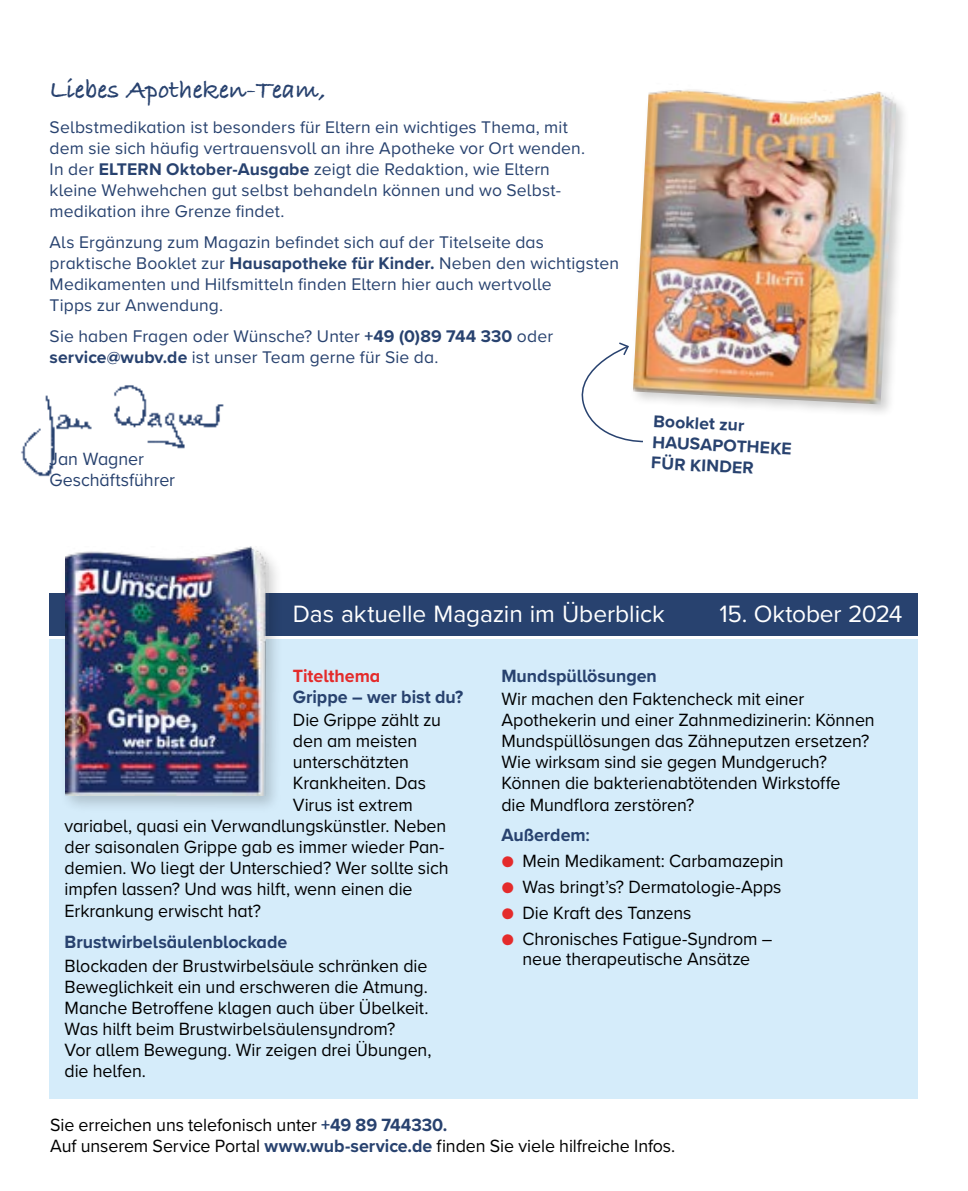
<style>
.page{position:relative;width:968px;height:1191px;background:#fff}
.page>*{position:absolute;margin:0;border:0;box-sizing:border-box;transform-origin:0 0}
.t1{font:700 26.25px "Bradley Hand ITCTT";color:#28426f}
.t2{font:24.5px "Proxima Nova";letter-spacing:-.005em;color:#fff}
.t3{font:18.38px/21px "Proxima Nova A";letter-spacing:-.005em;color:#000}
.t4{font:18.38px/21px "Proxima Nova";letter-spacing:-.005em;color:#000}
.t5{font:700 18.38px "Proxima Nova A";color:#28426f}
.t6{font:18.38px/21px "Proxima Nova A";letter-spacing:-.005em;color:#28426f}
.t7{font:700 18.38px "Proxima Nova A";letter-spacing:-.005em;color:#e42b2b}
.t8{font:17.5px/21px "Proxima Nova A";letter-spacing:.005em;color:#28426f}
.t9{font:700 17.5px/21px "Proxima Nova";color:#28426f}
.s1{font-weight:700}
.s2{font-weight:600}
.s3{color:#e42b2b}
.s4{font-family:"Proxima Nova A"}
.s5{font-family:"Proxima Nova";color:#e42b2b}
.s6{font-family:"Proxima Nova"}
.s7{font-family:"Proxima Nova A";font-weight:700;color:#28426f}
</style>
<div class="page">
<svg style="left:581px;top:342px;width:62px;height:101px"></svg>
<div style="left:628px;top:86px;width:282px;height:332px;background:#000;opacity:.2"></div>
<img style="left:632px;top:86px;width:264px;height:318px">
<img style="left:21px;top:385px;width:203px;height:92px">
<div style="left:50px;top:639px;width:868px;height:460px;background:#d5ecfa"></div>
<div style="left:50px;top:593px;width:868px;height:42px;background:#28426f"></div>
<div style="left:60px;top:543px;width:222px;height:270px;background:#000;opacity:.18"></div>
<img style="left:65px;top:547px;width:204px;height:248px">
<h1 class="t1" style="left:50px;top:69px;width:278px">Liebes Apotheken-Team,</h1>
<p class="t8" style="left:50px;top:116px;width:537px">Selbstmedikation ist besonders für Eltern ein wichtiges Thema, mit dem sie sich häufig vertrauensvoll an ihre Apotheke vor Ort wenden.<br>In der <span class="s1">ELTERN Oktober-Ausgabe</span> zeigt die Redaktion, wie Eltern kleine Wehwehchen gut selbst behandeln können und wo Selbst&shy;medikation ihre Grenze findet.</p>
<p class="t8" style="left:50px;top:230px;width:570px">Als Ergänzung zum Magazin befindet sich auf der Titelseite das praktische Booklet zur <span class="s1">Hausapotheke für Kinder.</span> Neben den wichtigsten Medikamenten und Hilfsmitteln finden Eltern hier auch wertvolle<br>Tipps zur Anwendung.</p>
<p class="t8" style="left:50px;top:324px;width:505px">Sie haben Fragen oder Wünsche? Unter <span class="s1">+49 (0)89 744 330</span> oder <span class="s1">service@wubv.de</span> ist unser Team gerne für Sie da.</p>
<p class="t6" style="left:50px;top:448px;width:127px">Jan Wagner<br>Geschäftsführer</p>
<p class="t9" style="left:654px;top:410px;width:141px;rotate:3deg">Booklet zur<br>HAUSAPOTHEKE<br>FÜR KINDER</p>
<h2 class="t2" style="left:293px;top:595px;width:373px">Das aktuelle Magazin im Überblick</h2>
<h2 class="t2" style="left:719px;top:595px;width:184px">15. Oktober 2024</h2>
<p class="t7" style="left:293px;top:662px;width:89px">Titelthema</p>
<p class="t5" style="left:293px;top:683px;width:172px">Grippe – wer bist du?</p>
<p class="t3" style="left:293px;top:709px;width:150px">Die Grippe zählt zu</p>
<p class="t3" style="left:293px;top:730px;width:126px">den am meisten</p>
<p class="t3" style="left:293px;top:751px;width:118px">unterschätzten</p>
<p class="t3" style="left:293px;top:772px;width:135px">Krankheiten. Das</p>
<p class="t3" style="left:293px;top:793px;width:121px">Virus ist extrem</p>
<p class="t3" style="left:64px;top:814px;width:383px">variabel, quasi ein Verwandlungskünstler. Neben</p>
<p class="t3" style="left:64px;top:835px;width:380px">der saisonalen Grippe gab es immer wieder Pan-</p>
<p class="t3" style="left:64px;top:856px;width:385px">demien. Wo liegt der Unterschied? Wer sollte sich</p>
<p class="t3" style="left:64px;top:877px;width:349px">impfen lassen? Und was hilft, wenn einen die</p>
<p class="t3" style="left:64px;top:900px;width:198px">Erkrankung erwischt hat?</p>
<p class="t5" style="left:64px;top:928px;width:224px">Brustwirbelsäulenblockade</p>
<p class="t3" style="left:64px;top:954px;width:368px">Blockaden der Brustwirbelsäule schränken die Beweglichkeit ein und erschweren die Atmung.<br>Manche Betroffene klagen auch über Übelkeit.<br>Was hilft beim Brustwirbelsäulensyndrom?<br>Vor allem Bewegung. Wir zeigen drei Übungen, die helfen.</p>
<p class="t5" style="left:501px;top:662px;width:157px">Mundspüllösungen</p>
<p class="t3" style="left:501px;top:688px;width:375px">Wir machen den Faktencheck mit einer Apothekerin und einer Zahnmedizinerin: Können Mundspüllösungen das Zähneputzen ersetzen?<br>Wie wirksam sind sie gegen Mundgeruch?<br>Können die bakterienabtötenden Wirkstoffe<br>die Mundflora zerstören?</p>
<p class="t5" style="left:501px;top:821px;width:90px">Außerdem<span class="s2">:</span></p>
<p class="t4" style="left:501px;top:850px;width:284px"><span class="s3">●</span> Mein Medikament: <span class="s4">Carbamazepin</span></p>
<p class="t3" style="left:501px;top:876px;width:281px"><span class="s5">●</span> <span class="s6">Was bringt’s?</span> Dermatologie-Apps</p>
<p class="t3" style="left:501px;top:902px;width:192px"><span class="s5">●</span> Die Kraft des Tanzens</p>
<p class="t3" style="left:501px;top:928px;width:272px;line-height:19.2px;text-align:center"><span class="s5">●</span> Chronisches Fatigue-Syndrom – neue therapeutische Ansätze</p>
<p class="t4" style="left:50px;top:1113px;width:626px">Sie erreichen uns telefonisch unter <span class="s7">+49 89 744330.<br></span>Auf unserem Service Portal <span class="s7">www.wub-service.de</span> finden Sie viele hilfreiche Infos.</p>
</div>
